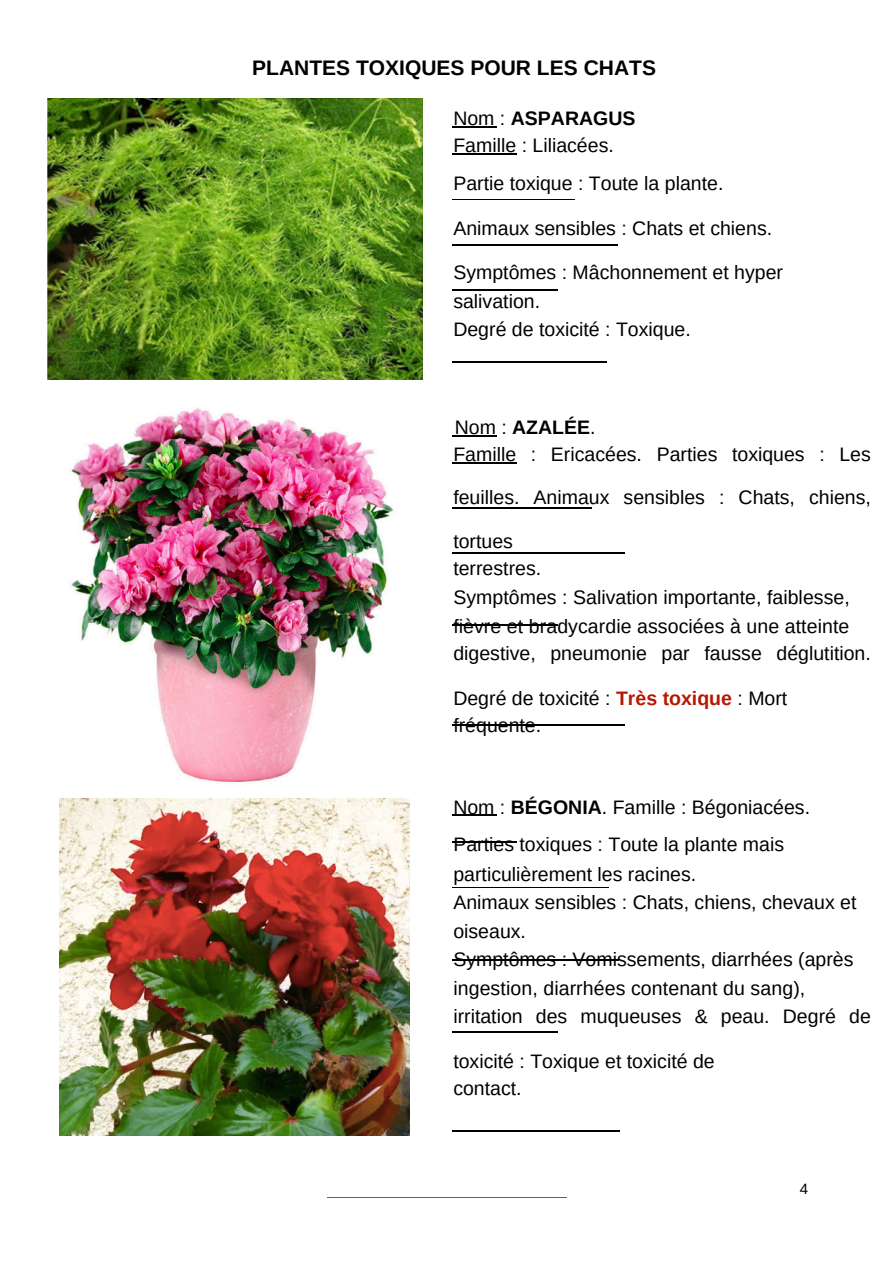
<style>
.page{position:relative;width:894px;height:1264px;background:#fff}
.page>*{position:absolute;margin:0;border:0;box-sizing:border-box;transform-origin:0 0}
.t1{font:700 21px "Arimo";color:#000}
.t2{font:19.5px/27px "Arimo";color:#000}
.t3{font:700 19.5px "Arimo";color:#000}
.t4{font:15px "Arimo";color:#000}
.s1{font-weight:700}
.s2{font-weight:400}
.s3{font-weight:700;color:#b51700}
</style>
<div class="page">
<hr style="left:327px;top:1197px;width:239px;height:1px;background:#0081cb">
<hr style="left:452px;top:127px;width:44px;height:1px;background:#000">
<hr style="left:452px;top:154px;width:64px;height:1px;background:#000">
<hr style="left:452px;top:199px;width:122px;height:1px;background:#000">
<hr style="left:452px;top:244px;width:165px;height:1px;background:#000">
<hr style="left:452px;top:289px;width:105px;height:1px;background:#000">
<hr style="left:452px;top:361px;width:154px;height:1px;background:#000">
<img style="left:47px;top:99px;width:375px;height:683px">
<hr style="left:452px;top:436px;width:44px;height:1px;background:#000">
<hr style="left:452px;top:463px;width:64px;height:1px;background:#000">
<hr style="left:452px;top:508px;width:139px;height:1px;background:#000">
<hr style="left:452px;top:553px;width:172px;height:1px;background:#000">
<hr style="left:452px;top:625px;width:105px;height:1px;background:#000">
<hr style="left:452px;top:724px;width:172px;height:1px;background:#000">
<img style="left:60px;top:798px;width:350px;height:337px">
<hr style="left:452px;top:815px;width:44px;height:1px;background:#000">
<hr style="left:452px;top:842px;width:64px;height:1px;background:#000">
<hr style="left:452px;top:887px;width:156px;height:1px;background:#000">
<hr style="left:452px;top:959px;width:166px;height:1px;background:#000">
<hr style="left:452px;top:1031px;width:105px;height:1px;background:#000">
<hr style="left:452px;top:1130px;width:167px;height:1px;background:#000">
<p class="t1" style="left:252px;top:56px;width:405px">PLANTES TOXIQUES POUR LES CHATS</p>
<p class="t2" style="left:453px;top:105px;width:183px">Nom : <span class="s1">ASPARAGUS<br></span>Famille : Liliacées.</p>
<p class="t2" style="left:453px;top:169px;width:271px">Partie toxique : Toute la plante.</p>
<p class="t2" style="left:453px;top:214px;width:320px">Animaux sensibles : Chats et chiens.</p>
<p class="t2" style="left:453px;top:258px;width:331px">Symptômes : Mâchonnement et hyper</p>
<p class="t2" style="left:453px;top:287px;width:88px">salivation.</p>
<p class="t2" style="left:453px;top:315px;width:239px">Degré de toxicité : Toxique.</p>
<p class="t3" style="left:454px;top:416px;width:142px"><span class="s2">Nom :</span> AZALÉE<span class="s2">.</span></p>
<p class="t2" style="left:453px;top:440px;width:419px">Famille : Ericacées. Parties toxiques : Les</p>
<p class="t2" style="left:453px;top:484px;width:419px">feuilles. Animaux sensibles : Chats, chiens,</p>
<p class="t2" style="left:453px;top:528px;width:61px">tortues</p>
<p class="t2" style="left:453px;top:555px;width:89px">terrestres.</p>
<p class="t2" style="left:453px;top:583px;width:398px">Symptômes : Salivation importante, faiblesse,</p>
<p class="t2" style="left:453px;top:612px;width:397px">fièvre et bradycardie associées à une atteinte</p>
<p class="t2" style="left:453px;top:639px;width:419px">digestive, pneumonie par fausse déglutition.</p>
<p class="t2" style="left:453px;top:684px;width:335px">Degré de toxicité : <span class="s3">Très toxique</span> : Mort</p>
<p class="t2" style="left:453px;top:711px;width:89px">fréquente.</p>
<p class="t2" style="left:453px;top:794px;width:358px">Nom : <span class="s1">BÉGONIA</span>. Famille : Bégoniacées.</p>
<p class="t2" style="left:453px;top:831px;width:332px">Parties toxiques : Toute la plante mais</p>
<p class="t2" style="left:453px;top:860px;width:244px">particulièrement les racines.</p>
<p class="t2" style="left:453px;top:888px;width:404px">Animaux sensibles : Chats, chiens, chevaux et</p>
<p class="t2" style="left:453px;top:917px;width:74px">oiseaux.</p>
<p class="t2" style="left:453px;top:945px;width:401px">Symptômes : Vomissements, diarrhées (après</p>
<p class="t2" style="left:453px;top:975px;width:353px">ingestion, diarrhées contenant du sang),</p>
<p class="t2" style="left:453px;top:1002px;width:419px">irritation des muqueuses &amp; peau. Degré de</p>
<p class="t2" style="left:453px;top:1047px;width:263px">toxicité : Toxique et toxicité de</p>
<p class="t2" style="left:453px;top:1074px;width:70px">contact.</p>
<p class="t4" style="left:799px;top:1180px;width:10px">4</p>
</div>
